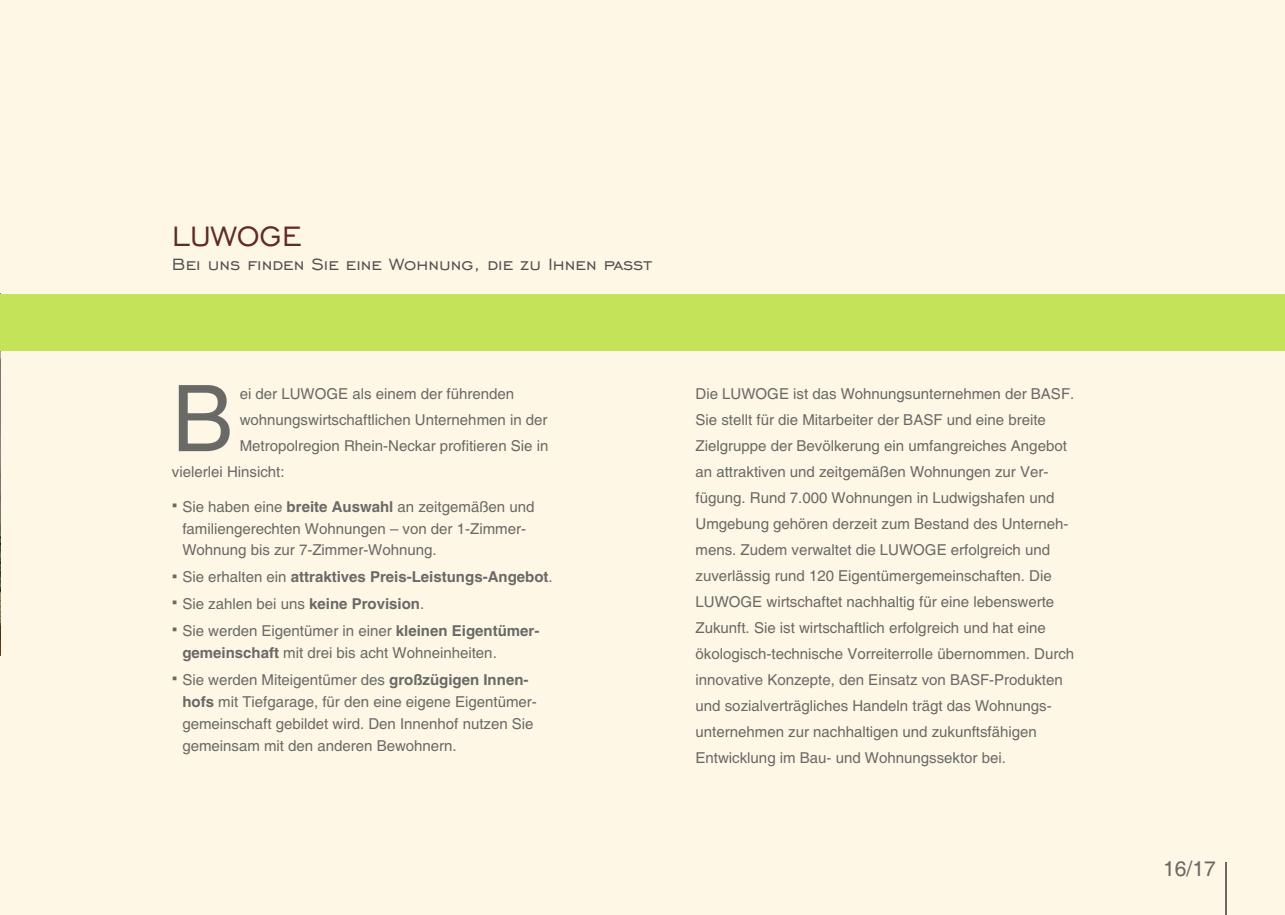
<style>
.page{position:relative;width:1285px;height:915px;background:#fff}
.page>*{position:absolute;margin:0;border:0;box-sizing:border-box;transform-origin:0 0}
.t1{font:91.95px "Helvetica";color:#696966}
.t2{font:36px "Engravers Gothic BT";color:#612929}
.t3{font:21px "Engravers Gothic BT";color:#4f4f4d}
.t4{font:21px "Helvetica";color:#696966}
.t5{font:15px/26px "Helvetica";color:#696966}
.t6{font:700 15px "Helvetica";color:#696966}
.s1{font-weight:700}
.s2{font-weight:400}
</style>
<div class="page">
<div style="left:0;top:0;width:1284px;height:914px;background:#fff7e6"></div>
<hr style="left:0;top:0;width:1px;height:914px;background:#612929">
<img style="left:0;top:350px;width:1px;height:304px">
<div style="left:0;top:294px;width:1284px;height:56px;background:#c4e359"></div>
<hr style="left:1224px;top:861px;width:2px;height:53px;background:#696966">
<h2 class="t2" style="left:172px;top:219px;width:131px">LUWOGE</h2>
<h3 class="t3" style="left:172px;top:254px;width:481px">Bei uns finden Sie eine Wohnung, die zu Ihnen passt</h3>
<h1 class="t1" style="left:172px;top:384px;width:63px">B</h1>
<p class="t5" style="left:240px;top:382px;width:276px">ei der LUWOGE als einem der führenden</p>
<p class="t5" style="left:240px;top:408px;width:309px">wohnungswirtschaftlichen Unternehmen in der</p>
<p class="t5" style="left:240px;top:434px;width:310px">Metropolregion Rhein-Neckar profitieren Sie in</p>
<p class="t5" style="left:172px;top:460px;width:114px">vielerlei Hinsicht:</p>
<p class="t5" style="left:182px;top:497px;width:353px;line-height:21.8px;text-indent:-10px">▪Sie haben eine <span class="s1">breite Auswahl</span> an zeitgemäßen und familiengerechten Wohnungen – von der 1-Zimmer-<br>Wohnung bis zur 7-Zimmer-Wohnung.</p>
<p class="t6" style="left:172px;top:571px;width:382px">▪<span class="s2">Sie erhalten ein</span> attraktives Preis-Leistungs-Angebot<span class="s2">.</span></p>
<p class="t5" style="left:172px;top:592px;width:254px">▪Sie zahlen bei uns <span class="s1">keine Provision</span>.</p>
<p class="t5" style="left:182px;top:620px;width:358px;line-height:22.4px;text-indent:-10px">▪Sie werden Eigentümer in einer <span class="s1">kleinen Eigentümer&shy;gemeinschaft</span> mit drei bis acht Wohneinheiten.</p>
<p class="t5" style="left:182px;top:669px;width:356px;line-height:21.9px;text-indent:-10px">▪Sie werden Miteigentümer des <span class="s1">großzügigen Innen&shy;hofs</span> mit Tiefgarage, für den eine eigene Eigentümer&shy;gemeinschaft gebildet wird. Den Innenhof nutzen Sie gemeinsam mit den anderen Bewohnern.</p>
<p class="t5" style="left:695px;top:382px;width:380px">Die LUWOGE ist das Wohnungsunternehmen der BASF.<br>Sie stellt für die Mitarbeiter der BASF und eine breite Zielgruppe der Bevölkerung ein umfangreiches Angebot an attraktiven und zeitgemäßen Wohnungen zur Ver&shy;fügung. Rund 7.000 Wohnungen in Ludwigshafen und Umgebung gehören derzeit zum Bestand des Unterneh&shy;mens. Zudem verwaltet die LUWOGE erfolgreich und zuverlässig rund 120 Eigentümergemeinschaften. Die LUWOGE wirtschaftet nachhaltig für eine lebenswerte Zukunft. Sie ist wirtschaftlich erfolgreich und hat eine ökologisch-technische Vorreiterrolle übernommen. Durch innovative Konzepte, den Einsatz von BASF-Produkten und sozialverträgliches Handeln trägt das Wohnungs&shy;unternehmen zur nachhaltigen und zukunftsfähigen Entwicklung im Bau- und Wohnungssektor bei.</p>
<h3 class="t4" style="left:1162px;top:860px;width:54px">16/17</h3>
</div>
